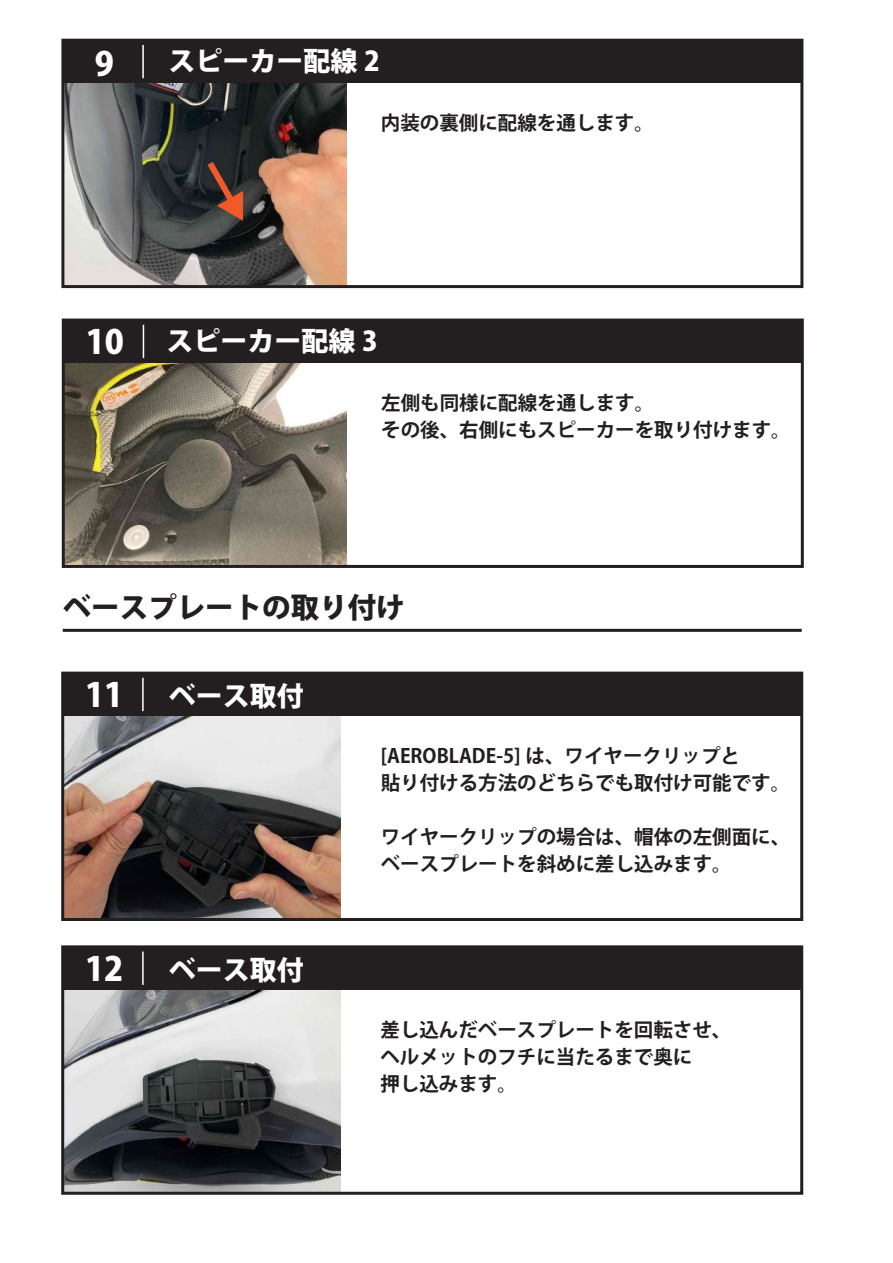
<style>
.page{position:relative;width:893px;height:1263px;background:#fff}
.page>*{position:absolute;margin:0;border:0;box-sizing:border-box;transform-origin:0 0}
.t1{font:800 33px "Koz Go Pr 6 N";color:#fff}
.t2{font:800 28.5px "Koz Go Pr 6 N";color:#231f20}
.t3{font:800 27px "Koz Go Pr 6 N";color:#fff}
.t4{font:700 19.5px/27px "Koz Go Pr 6 N";color:#231f20}
</style>
<div class="page">
<img style="left:65px;top:989px;width:276px;height:202px">
<img style="left:65px;top:716px;width:276px;height:201px">
<img style="left:66px;top:363px;width:281px;height:201px">
<img style="left:65px;top:83px;width:282px;height:201px">
<div style="left:63px;top:673px;width:739px;height:43px;background:#231f20"></div>
<div style="left:61px;top:672px;width:742px;height:249px;border:3px solid #231f20"></div>
<hr style="left:142px;top:678px;width:2px;height:33px;background:#fff">
<div style="left:63px;top:320px;width:739px;height:43px;background:#231f20"></div>
<div style="left:62px;top:319px;width:742px;height:249px;border:3px solid #231f20"></div>
<hr style="left:143px;top:325px;width:1px;height:33px;background:#fff">
<div style="left:63px;top:40px;width:739px;height:43px;background:#231f20"></div>
<div style="left:61px;top:39px;width:742px;height:249px;border:3px solid #231f20"></div>
<hr style="left:142px;top:45px;width:2px;height:33px;background:#fff">
<svg style="left:202px;top:155px;width:41px;height:66px;background:#55362c"></svg>
<div style="left:63px;top:947px;width:739px;height:42px;background:#231f20"></div>
<div style="left:61px;top:945px;width:742px;height:250px;border:3px solid #231f20"></div>
<hr style="left:142px;top:951px;width:2px;height:34px;background:#fff">
<hr style="left:63px;top:629px;width:739px;height:3px;background:#231f20">
<h1 class="t1" style="left:95px;top:45px;width:21px">9</h1>
<h3 class="t3" style="left:168px;top:46px;width:213px">スピーカー配線 2</h3>
<p class="t4" style="left:381px;top:110px;width:275px">内装の裏側に配線を通します。</p>
<h1 class="t1" style="left:86px;top:323px;width:40px">10</h1>
<h3 class="t3" style="left:166px;top:325px;width:213px">スピーカー配線 3</h3>
<p class="t4" style="left:381px;top:390px;width:411px">左側も同様に配線を通します。<br>その後、右側にもスピーカーを取り付けます。</p>
<h2 class="t2" style="left:63px;top:591px;width:343px">ベースプレートの取り付け</h2>
<h1 class="t1" style="left:85px;top:676px;width:40px">11</h1>
<h3 class="t3" style="left:169px;top:681px;width:136px">ベース取付</h3>
<h1 class="t1" style="left:85px;top:950px;width:40px">12</h1>
<h3 class="t3" style="left:169px;top:955px;width:136px">ベース取付</h3>
<p class="t4" style="left:381px;top:743px;width:411px">[AEROBLADE-5] は、ワイヤークリップと<br>貼り付ける方法のどちらでも取付け可能です。</p>
<p class="t4" style="left:381px;top:824px;width:411px">ワイヤークリップの場合は、帽体の左側面に、ベースプレートを斜めに差し込みます。</p>
<p class="t4" style="left:380px;top:1016px;width:353px">差し込んだベースプレートを回転させ、ヘルメットのフチに当たるまで奥に<br>押し込みます。</p>
</div>
